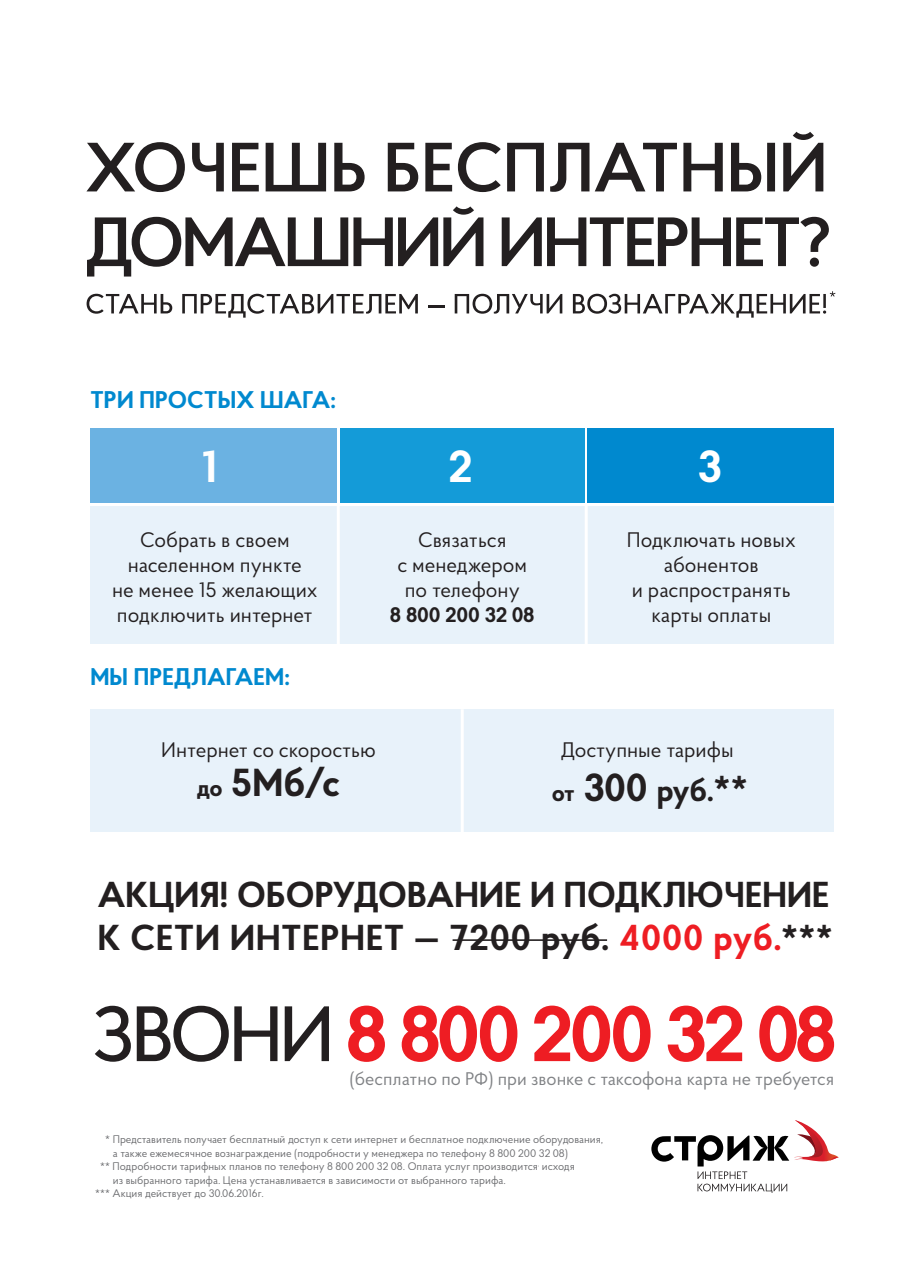
<style>
.page{position:relative;width:910px;height:1280px;background:#fff}
.page>*{position:absolute;margin:0;border:0;box-sizing:border-box;transform-origin:0 0}
.t1{font:700 78.15px "Proba Pro";letter-spacing:-.045em;color:#ee1d23}
.t2{font:700 44.85px "Proba Pro";color:#fff}
.t3{font:700 39px "Proba Pro";color:#231f20}
.t4{font:700 36px/43.2px "Proba Pro";letter-spacing:.005em;color:#231f20}
.t5{font:700 31.5px "Proba Pro";color:#231f20}
.t6{font:700 24.15px "Proba Pro";letter-spacing:.005em;color:#0089cf}
.t7{font:21px/25.2px "Proba Pro";color:#231f20;text-align:center}
.t8{font:700 21px "Proba Pro";color:#231f20}
.t9{font:18.3px "Proba Pro";color:#808285}
.t10{font:10.95px "Proba Pro";color:#6c6d70}
.s1{font-size:24px}
.s2{font-size:39px}
.s3{font-size:36px}
.s4{color:#ee1d23}
.s5{font-weight:500;color:#231f20}
</style>
<div class="page">
<svg style="left:86px;top:142px;width:99px;height:50px"></svg>
<svg style="left:192px;top:143px;width:32px;height:48px"></svg>
<svg style="left:232px;top:143px;width:27px;height:48px"></svg>
<svg style="left:266px;top:143px;width:60px;height:48px"></svg>
<svg style="left:334px;top:143px;width:31px;height:48px"></svg>
<svg style="left:388px;top:143px;width:30px;height:48px"></svg>
<svg style="left:425px;top:143px;width:27px;height:48px"></svg>
<svg style="left:458px;top:142px;width:43px;height:50px"></svg>
<svg style="left:507px;top:143px;width:37px;height:48px"></svg>
<svg style="left:550px;top:143px;width:39px;height:49px"></svg>
<svg style="left:595px;top:143px;width:82px;height:48px"></svg>
<svg style="left:683px;top:143px;width:40px;height:48px"></svg>
<svg style="left:731px;top:143px;width:44px;height:48px"></svg>
<svg style="left:783px;top:132px;width:40px;height:59px"></svg>
<svg style="left:87px;top:206px;width:396px;height:71px"></svg>
<svg style="left:502px;top:217px;width:327px;height:50px"></svg>
<svg style="left:87px;top:294px;width:85px;height:20px"></svg>
<svg style="left:182px;top:294px;width:236px;height:24px"></svg>
<svg style="left:428px;top:305px;width:17px;height:2px"></svg>
<svg style="left:455px;top:294px;width:107px;height:20px"></svg>
<svg style="left:573px;top:291px;width:262px;height:27px"></svg>
<div style="left:90px;top:506px;width:744px;height:138px;background:#e8f2fa"></div>
<div style="left:90px;top:709px;width:744px;height:123px;background:#e8f2fa"></div>
<hr style="left:337px;top:502px;width:3px;height:146px;background:#fff">
<hr style="left:585px;top:502px;width:3px;height:146px;background:#fff">
<div style="left:90px;top:429px;width:247px;height:74px;background:#6bb2e2"></div>
<div style="left:340px;top:429px;width:245px;height:74px;background:#149bd8"></div>
<div style="left:588px;top:429px;width:246px;height:74px;background:#0089cf"></div>
<hr style="left:461px;top:709px;width:3px;height:146px;background:#fff">
<hr style="left:453px;top:939px;width:154px;height:2px;background:#231f20">
<svg style="left:651px;top:1120px;width:188px;height:73px"></svg>
<h3 class="t6" style="left:90px;top:383px;width:247px">ТРИ ПРОСТЫХ ШАГА:</h3>
<h2 class="t2" style="left:202px;top:436px;width:17px">1</h2>
<h2 class="t2" style="left:449px;top:436px;width:25px">2</h2>
<h2 class="t2" style="left:698px;top:436px;width:26px">3</h2>
<h3 class="t7" style="left:112px;top:526px;width:207px">Собрать в своем населенном пункте<br>не менее 15 желающих подключить интернет</h3>
<h3 class="t7" style="left:397px;top:526px;width:131px">Связаться<br>с менеджером по телефону</h3>
<h3 class="t8" style="left:390px;top:601px;width:146px">8 800 200 32 08</h3>
<h3 class="t6" style="left:90px;top:660px;width:201px">МЫ ПРЕДЛАГАЕМ:</h3>
<h3 class="t7" style="left:627px;top:526px;width:170px">Подключать новых абонентов<br>и распространять карты оплаты</h3>
<h3 class="t7" style="left:161px;top:737px;width:216px">Интернет со скоростью</h3>
<h3 class="t3" style="left:197px;top:756px;width:145px"><span class="s1">до</span> 5Мб/с</h3>
<h3 class="t7" style="left:561px;top:737px;width:174px">Доступные тарифы</h3>
<h3 class="t5" style="left:552px;top:768px;width:197px"><span class="s1">от</span> <span class="s2">300</span> руб.<span class="s3">**</span></h3>
<h3 class="t4" style="left:98px;top:871px;width:736px">АКЦИЯ! ОБОРУДОВАНИЕ И ПОДКЛЮЧЕНИЕ<br>К СЕТИ ИНТЕРНЕТ — 7200 руб. <span class="s4">4000 руб.</span>***</h3>
<h1 class="t1" style="left:92px;top:980px;width:746px"><span class="s5">ЗВОНИ</span> 8 800 200 32 08</h1>
<h3 class="t9" style="left:350px;top:1066px;width:486px">(бесплатно по РФ) при звонке с таксофона карта не требуется</h3>
<p class="t10" style="left:105px;top:1132px;width:499px">* Представитель получает бесплатный доступ к сети интернет и бесплатное подключение оборудования,</p>
<p class="t10" style="left:113px;top:1146px;width:457px">а также ежемесячное вознаграждение (подробности у менеджера по телефону 8 800 200 32 08)</p>
<p class="t10" style="left:100px;top:1159px;width:476px">** Подробности тарифных планов по телефону 8 800 200 32 08. Оплата услуг производится, исходя</p>
<p class="t10" style="left:113px;top:1173px;width:394px">из выбранного тарифа. Цена устанавливается в зависимости от выбранного тарифа.</p>
<p class="t10" style="left:95px;top:1186px;width:170px">*** Акция действует до 30.06.2016г.</p>
</div>
